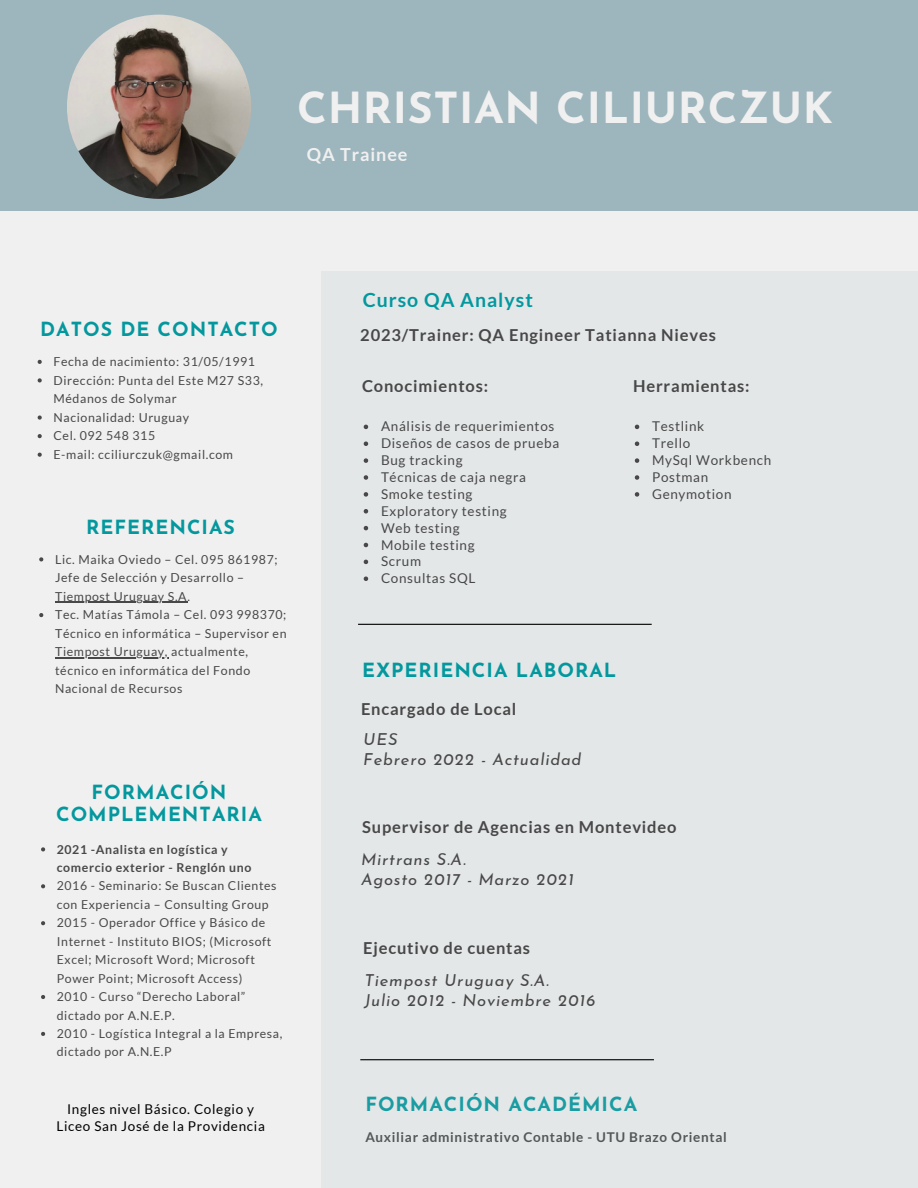
<style>
.page{position:relative;width:918px;height:1188px;background:#f1f0f0}
.page>*{position:absolute;margin:0;border:0;box-sizing:border-box;transform-origin:0 0}
.t1{font:700 42.75px "Josefin Sans";letter-spacing:.015em;color:#f1f0f0}
.t2{font:700 19.5px/22.5px "Josefin Sans";letter-spacing:.05em;color:#03989e;text-align:center}
.t3{font:700 19.5px "Lato";letter-spacing:.05em;color:#03989e}
.t4{font:700 18px "Lato";letter-spacing:.05em;color:#f1f0f0}
.t5{font:700 16.5px "Lato";letter-spacing:.05em;color:#484848}
.t6{font:italic 16.5px "Josefin Sans";letter-spacing:.05em;color:#484848}
.t7{font:13.5px "Lato";letter-spacing:.05em;color:#484848}
.t8{font:13.5px/16.8px "Lato";letter-spacing:.05em;color:#000;text-align:center}
.t9{font:700 13.5px "Lato";letter-spacing:.05em;color:#484848}
.t10{font:12.3px/18.6px "Lato";letter-spacing:.05em;color:#484848}
.t11{font:700 12.3px/18.5px "Lato";letter-spacing:.05em;color:#484848}
</style>
<div class="page">
<div style="left:0;top:0;width:918px;height:210px;background:#9db6bd"></div>
<img style="left:67px;top:15px;width:184px;height:184px;border-radius:50%">
<svg style="left:38px;top:360px;width:4px;height:4px"></svg>
<svg style="left:38px;top:378px;width:4px;height:4px"></svg>
<svg style="left:38px;top:415px;width:4px;height:5px"></svg>
<svg style="left:38px;top:434px;width:4px;height:4px"></svg>
<svg style="left:38px;top:453px;width:4px;height:4px"></svg>
<svg style="left:41px;top:847px;width:4px;height:4px"></svg>
<svg style="left:41px;top:884px;width:4px;height:4px"></svg>
<svg style="left:41px;top:921px;width:4px;height:4px"></svg>
<svg style="left:41px;top:995px;width:4px;height:4px"></svg>
<svg style="left:41px;top:1032px;width:4px;height:4px"></svg>
<svg style="left:39px;top:557px;width:4px;height:4px"></svg>
<hr style="left:55px;top:602px;width:132px;height:1px;background:#484848">
<svg style="left:39px;top:613px;width:4px;height:4px"></svg>
<hr style="left:55px;top:657px;width:113px;height:1px;background:#484848">
<div style="left:321px;top:271px;width:597px;height:917px;background:#e4e7e8"></div>
<svg style="left:635px;top:425px;width:4px;height:4px"></svg>
<svg style="left:635px;top:442px;width:4px;height:4px"></svg>
<svg style="left:635px;top:458px;width:4px;height:5px"></svg>
<svg style="left:635px;top:475px;width:4px;height:5px"></svg>
<svg style="left:635px;top:492px;width:4px;height:5px"></svg>
<svg style="left:364px;top:425px;width:4px;height:4px"></svg>
<svg style="left:364px;top:442px;width:4px;height:4px"></svg>
<svg style="left:364px;top:458px;width:4px;height:5px"></svg>
<svg style="left:364px;top:475px;width:4px;height:5px"></svg>
<svg style="left:364px;top:492px;width:4px;height:5px"></svg>
<svg style="left:364px;top:509px;width:4px;height:5px"></svg>
<svg style="left:364px;top:526px;width:4px;height:4px"></svg>
<svg style="left:364px;top:543px;width:4px;height:4px"></svg>
<svg style="left:364px;top:560px;width:4px;height:4px"></svg>
<svg style="left:364px;top:577px;width:4px;height:4px"></svg>
<hr style="left:358px;top:624px;width:294px;height:1px;background:#000">
<hr style="left:360px;top:1059px;width:294px;height:1px;background:#000">
<p class="t1" style="left:297px;top:91px;width:537px">CHRISTIAN CILIURCZUK</p>
<p class="t4" style="left:307px;top:143px;width:102px">QA Trainee</p>
<p class="t2" style="left:40px;top:320px;width:239px">DATOS DE CONTACTO</p>
<p class="t10" style="left:54px;top:352px;width:203px">Fecha de nacimiento: 31/05/1991</p>
<p class="t10" style="left:54px;top:370px;width:211px">Dirección: Punta del Este M27 S33,<br>Médanos de Solymar</p>
<p class="t10" style="left:54px;top:408px;width:137px">Nacionalidad: Uruguay</p>
<p class="t10" style="left:54px;top:426px;width:103px">Cel. 092 548 315</p>
<p class="t10" style="left:54px;top:445px;width:181px">E-mail: cciliurczuk@gmail.com</p>
<p class="t2" style="left:86px;top:518px;width:150px">REFERENCIAS</p>
<p class="t10" style="left:55px;top:549px;width:224px">Lic. Maika Oviedo – Cel. 095 861987;<br>Jefe de Selección y Desarrollo –<br>Tiempost Uruguay S.A.</p>
<p class="t10" style="left:55px;top:605px;width:233px">Tec. Matías Támola – Cel. 093 998370;<br>Técnico en informática – Supervisor en<br>Tiempost Uruguay, actualmente, técnico en informática del Fondo<br>Nacional de Recursos</p>
<p class="t2" style="left:56px;top:782px;width:207px">FORMACIÓN<br>COMPLEMENTARIA</p>
<p class="t11" style="left:57px;top:840px;width:196px">2021 -Analista en logística y comercio exterior - Renglón uno</p>
<p class="t10" style="left:57px;top:876px;width:221px">2016 - Seminario: Se Buscan Clientes con Experiencia – Consulting Group</p>
<p class="t10" style="left:57px;top:913px;width:216px">2015 - Operador Office y Básico de Internet - Instituto BIOS; (Microsoft Excel; Microsoft Word; Microsoft Power Point; Microsoft Access)</p>
<p class="t10" style="left:57px;top:987px;width:190px">2010 - Curso “Derecho Laboral” dictado por A.N.E.P.</p>
<p class="t10" style="left:57px;top:1024px;width:227px">2010 - Logística Integral a la Empresa, dictado por A.N.E.P</p>
<p class="t8" style="left:56px;top:1100px;width:210px">Ingles nivel Básico. Colegio y<br>Liceo San José de la Providencia</p>
<p class="t3" style="left:363px;top:288px;width:172px">Curso QA Analyst</p>
<p class="t5" style="left:360px;top:325px;width:357px">2023/Trainer: QA Engineer Tatianna Nieves</p>
<p class="t5" style="left:362px;top:376px;width:128px">Conocimientos:</p>
<p class="t7" style="left:381px;top:418px;width:175px">Análisis de requerimientos</p>
<p class="t7" style="left:381px;top:435px;width:180px">Diseños de casos de prueba</p>
<p class="t7" style="left:381px;top:452px;width:83px">Bug tracking</p>
<p class="t7" style="left:381px;top:469px;width:147px">Técnicas de caja negra</p>
<p class="t7" style="left:381px;top:486px;width:93px">Smoke testing</p>
<p class="t7" style="left:381px;top:502px;width:127px">Exploratory testing</p>
<p class="t7" style="left:381px;top:519px;width:80px">Web testing</p>
<p class="t7" style="left:381px;top:536px;width:95px">Mobile testing</p>
<p class="t7" style="left:381px;top:553px;width:42px">Scrum</p>
<p class="t7" style="left:381px;top:570px;width:96px">Consultas SQL</p>
<p class="t5" style="left:633px;top:376px;width:118px">Herramientas:</p>
<p class="t7" style="left:652px;top:418px;width:54px">Testlink</p>
<p class="t7" style="left:652px;top:435px;width:40px">Trello</p>
<p class="t7" style="left:652px;top:452px;width:121px">MySql Workbench</p>
<p class="t7" style="left:652px;top:469px;width:58px">Postman</p>
<p class="t7" style="left:652px;top:486px;width:81px">Genymotion</p>
<p class="t2" style="left:362px;top:661px;width:256px">EXPERIENCIA LABORAL</p>
<p class="t5" style="left:361px;top:699px;width:157px">Encargado de Local</p>
<p class="t6" style="left:363px;top:733px;width:36px">UES</p>
<p class="t6" style="left:363px;top:753px;width:220px">Febrero 2022 - Actualidad</p>
<p class="t5" style="left:362px;top:817px;width:316px">Supervisor de Agencias en Montevideo</p>
<p class="t6" style="left:361px;top:852px;width:106px">Mirtrans S.A.</p>
<p class="t6" style="left:361px;top:873px;width:214px">Agosto 2017 - Marzo 2021</p>
<p class="t5" style="left:363px;top:938px;width:168px">Ejecutivo de cuentas</p>
<p class="t6" style="left:364px;top:973px;width:186px">Tiempost Uruguay S.A.</p>
<p class="t6" style="left:364px;top:994px;width:232px">Julio 2012 - Noviembre 2016</p>
<p class="t2" style="left:365px;top:1095px;width:273px">FORMACIÓN ACADÉMICA</p>
<p class="t9" style="left:365px;top:1129px;width:363px">Auxiliar administrativo Contable - UTU Brazo Oriental</p>
</div>
